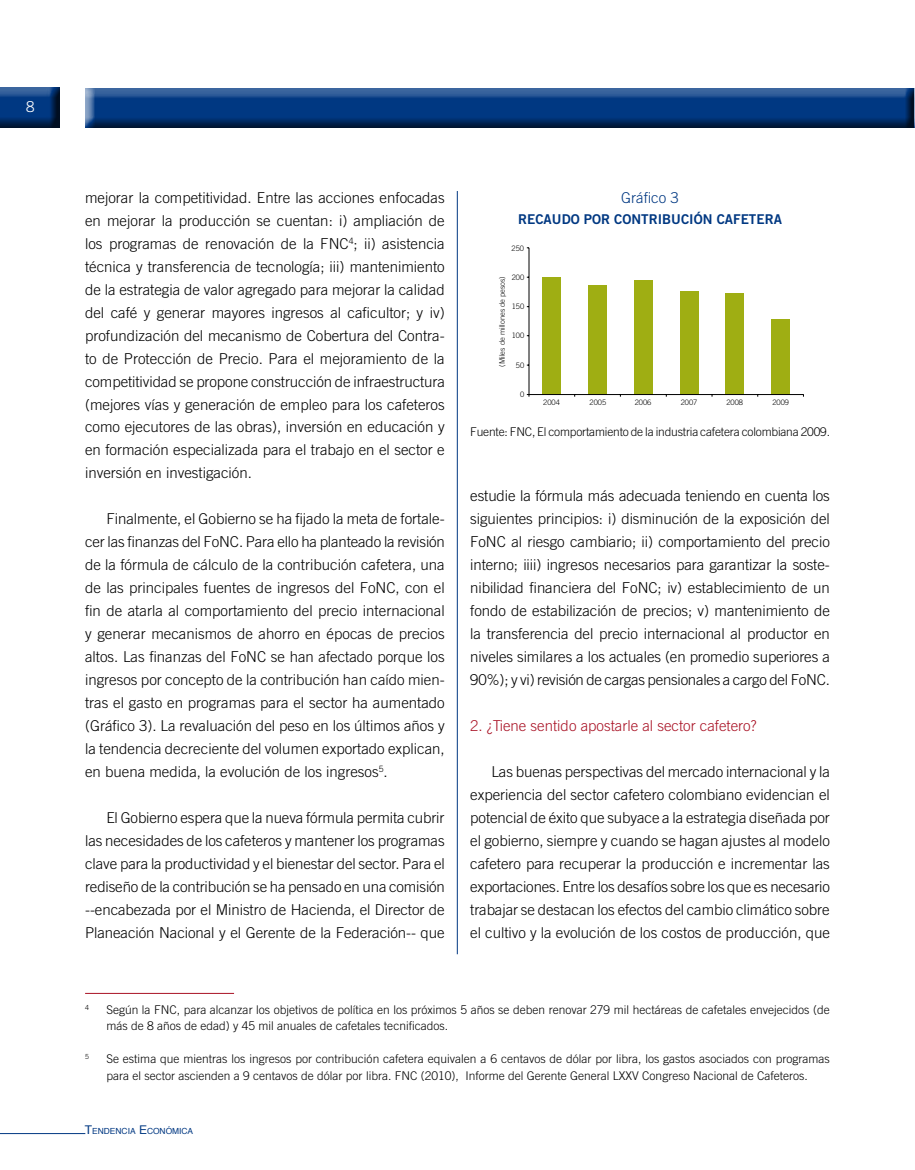
<style>
.page{position:relative;width:915px;height:1170px;background:#fff}
.page>*{position:absolute;margin:0;border:0;box-sizing:border-box;transform-origin:0 0}
.t1{font:300 15px/23px "Trade Gothic";letter-spacing:-.005em;color:#000;text-align:justify}
.t2{font:300 15px "Trade Gothic";color:#a91225}
.t3{font:300 15px "Trade Gothic";color:#003882}
.t4{font:300 15px "Trade Gothic";color:#fff}
.t5{font:13.5px "Trade Gothic Bold Two";color:#003882}
.t6{font:300 12px/16.5px "Trade Gothic";color:#000}
.t7{font:8.4px "Helvetica";color:#003882}
.t8{font:300 7.5px "Trade Gothic";color:#000}
.s1{font-size:12px}
</style>
<div class="page">
<hr style="left:0;top:1133px;width:85px;height:1px;background:#003882">
<div style="left:0;top:87px;width:62px;height:43px;background:#000;opacity:.75"></div>
<div style="left:85px;top:87px;width:829px;height:43px;background:#000;opacity:.75"></div>
<hr style="left:457px;top:191px;width:1px;height:763px;background:#003882">
<hr style="left:914px;top:87px;width:1px;height:43px;background:#000;opacity:.75">
<div style="left:542px;top:277px;width:19px;height:117px;background:#9fae13"></div>
<div style="left:588px;top:285px;width:18px;height:109px;background:#9fae13"></div>
<div style="left:634px;top:280px;width:18px;height:114px;background:#9fae13"></div>
<div style="left:679px;top:291px;width:19px;height:103px;background:#9fae13"></div>
<div style="left:725px;top:293px;width:18px;height:101px;background:#9fae13"></div>
<div style="left:771px;top:319px;width:18px;height:75px;background:#9fae13"></div>
<hr style="left:529px;top:394px;width:274px;height:1px;background:#000">
<hr style="left:528px;top:248px;width:1px;height:146px;background:#000">
<hr style="left:85px;top:992px;width:149px;height:1px;background:#a91225">
<p class="t4" style="left:26px;top:98px;width:10px">8</p>
<p class="t1" style="left:85px;top:186px;width:361px">mejorar la competitividad. Entre las acciones enfocadas en mejorar la producción se cuentan: i) ampliación de los programas de renovación de la FNC<sup>4</sup>; ii) asistencia técnica y transferencia de tecnología; iii) mantenimiento de la estrategia de valor agregado para mejorar la calidad del café y generar mayores ingresos al caficultor; y iv) profundización del mecanismo de Cobertura del Contra&shy;to de Protección de Precio. Para el mejoramiento de la competitividad se propone construcción de infraestructura (mejores vías y generación de empleo para los cafeteros como ejecutores de las obras), inversión en educación y en formación especializada para el trabajo en el sector e inversión en investigación.</p>
<p class="t1" style="left:85px;top:507px;width:361px;text-indent:21px">Finalmente, el Gobierno se ha fijado la meta de fortale&shy;cer las finanzas del FoNC. Para ello ha planteado la revisión de la fórmula de cálculo de la contribución cafetera, una de las principales fuentes de ingresos del FoNC, con el fin de atarla al comportamiento del precio internacional y generar mecanismos de ahorro en épocas de precios altos. Las finanzas del FoNC se han afectado porque los ingresos por concepto de la contribución han caído mien&shy;tras el gasto en programas para el sector ha aumentado (Gráfico 3). La revaluación del peso en los últimos años y la tendencia decreciente del volumen exportado explican, en buena medida, la evolución de los ingresos<sup>5</sup>.</p>
<p class="t1" style="left:85px;top:805px;width:361px;text-indent:21px">El Gobierno espera que la nueva fórmula permita cubrir las necesidades de los cafeteros y mantener los programas clave para la productividad y el bienestar del sector. Para el rediseño de la contribución se ha pensado en una comisión --encabezada por el Ministro de Hacienda, el Director de Planeación Nacional y el Gerente de la Federación-- que</p>
<p class="t3" style="left:621px;top:189px;width:59px">Gráfico 3</p>
<p class="t5" style="left:518px;top:211px;width:10px">RECAUDO</p>
<p class="t5" style="left:583px;top:211px;width:10px">POR</p>
<p class="t5" style="left:614px;top:211px;width:9px">CONTRI</p>
<p class="t5" style="left:662px;top:211px;width:18px">BUCIÓN</p>
<p class="t5" style="left:716px;top:211px;width:33px">CAFETERA</p>
<p class="t8" style="left:511px;top:243px;width:14px">250</p>
<p class="t8" style="left:511px;top:273px;width:14px">200</p>
<p class="t8" style="left:511px;top:302px;width:14px">150</p>
<p class="t8" style="left:497px;top:366px;width:92px;rotate:-90deg">(Miles de millones de pesos)</p>
<p class="t8" style="left:511px;top:331px;width:14px">100</p>
<p class="t8" style="left:515px;top:361px;width:10px">50</p>
<p class="t8" style="left:520px;top:390px;width:6px">0</p>
<p class="t8" style="left:543px;top:398px;width:18px">2004</p>
<p class="t8" style="left:589px;top:398px;width:18px">2005</p>
<p class="t8" style="left:634px;top:398px;width:18px">2006</p>
<p class="t8" style="left:680px;top:398px;width:18px">2007</p>
<p class="t8" style="left:726px;top:398px;width:18px">2008</p>
<p class="t8" style="left:772px;top:398px;width:18px">2009</p>
<p class="t6" style="left:470px;top:423px;width:361px">Fuente: FNC, El comportamiento de la industria cafetera colombiana 2009.</p>
<p class="t1" style="left:470px;top:484px;width:361px">estudie la fórmula más adecuada teniendo en cuenta los siguientes principios: i) disminución de la exposición del FoNC al riesgo cambiario; ii) comportamiento del precio interno; iiii) ingresos necesarios para garantizar la soste&shy;nibilidad financiera del FoNC; iv) establecimiento de un fondo de estabilización de precios; v) mantenimiento de la transferencia del precio internacional al productor en niveles similares a los actuales (en promedio superiores a 90%); y vi) revisión de cargas pensionales a cargo del FoNC.</p>
<p class="t2" style="left:470px;top:716px;width:288px">2. ¿Tiene sentido apostarle al sector cafetero?</p>
<p class="t1" style="left:470px;top:760px;width:361px;text-indent:21px">Las buenas perspectivas del mercado internacional y la experiencia del sector cafetero colombiano evidencian el potencial de éxito que subyace a la estrategia diseñada por el gobierno, siempre y cuando se hagan ajustes al modelo cafetero para recuperar la producción e incrementar las exportaciones. Entre los desafíos sobre los que es necesario trabajar se destacan los efectos del cambio climático sobre el cultivo y la evolución de los costos de producción, que</p>
<p class="t6" style="left:106px;top:1000px;width:724px;text-indent:-21px"><sup>4</sup> Según la FNC, para alcanzar los objetivos de política en los próximos 5 años se deben renovar 279 mil hectáreas de cafetales envejecidos (de más de 8 años de edad) y 45 mil anuales de cafetales tecnificados.</p>
<p class="t6" style="left:85px;top:1050px;width:746px;text-align:center"><sup>5</sup> Se estima que mientras los ingresos por contribución cafetera equivalen a 6 centavos de dólar por libra, los gastos asociados con programas para el sector ascienden a 9 centavos de dólar por libra. FNC (2010), Informe del Gerente General LXXV Congreso Nacional de Cafeteros.</p>
<p class="t7" style="left:85px;top:1124px;width:110px"><span class="s1">T</span>ENDENCIA <span class="s1">E</span>CONÓMICA</p>
</div>
